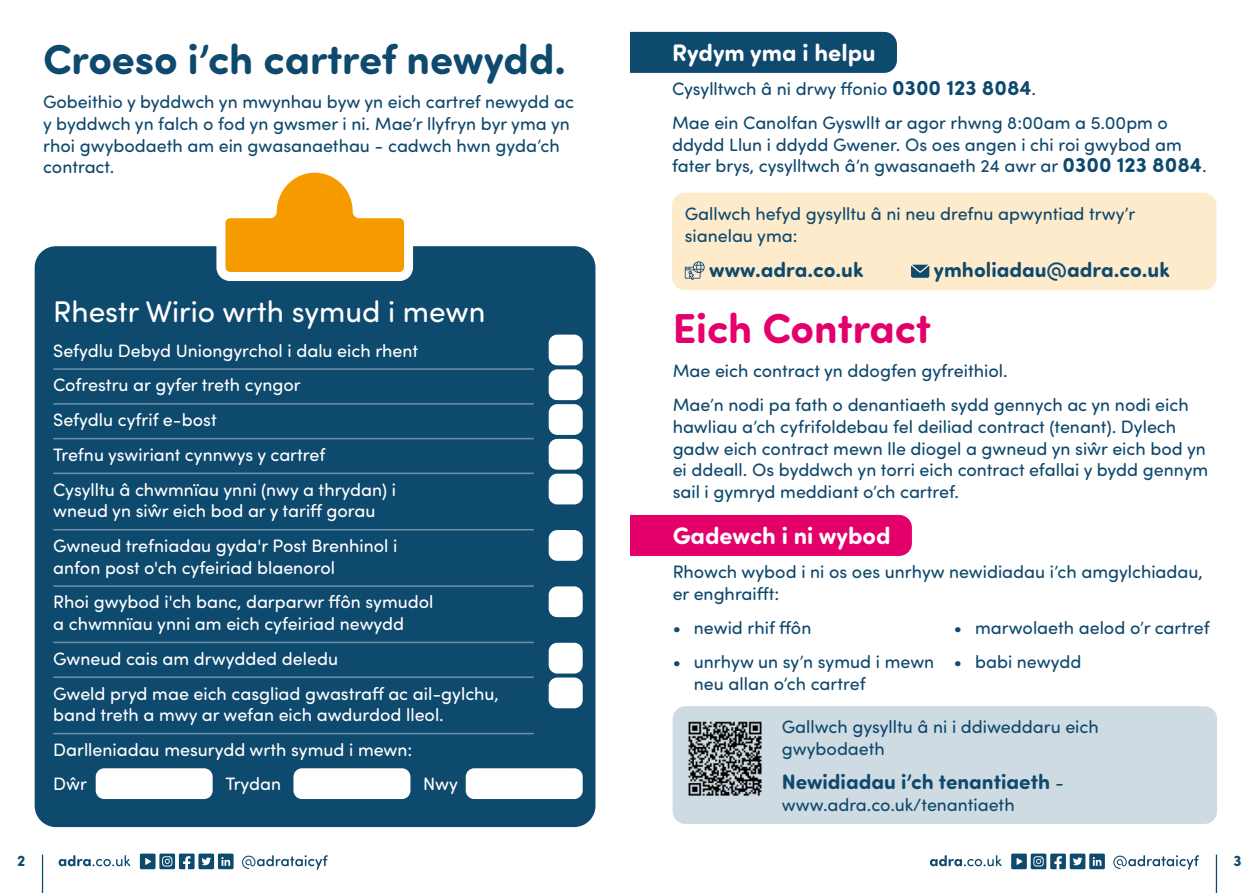
<style>
.page{position:relative;width:1259px;height:893px;background:#fff}
.page>*{position:absolute;margin:0;border:0;box-sizing:border-box;transform-origin:0 0}
.t1{font:700 42px "Sofia Pro Soft";color:#0e496e}
.t2{font:700 42px "Sofia Pro Soft";color:#e4006b}
.t3{font:30px "Sofia Pro Soft";color:#fff}
.t4{font:700 24px "Sofia Pro Soft";color:#fff}
.t5{font:700 21px "Sofia Pro Soft";color:#0e496e}
.t6{font:18px/21.6px "Sofia Pro Soft";color:#0e496e}
.t7{font:18px/34.8px "Sofia Pro Soft";color:#fff}
.t8{font:700 15.45px "Sofia Pro Soft";color:#0e496e}
.s1{font-weight:700;font-size:21px}
.s2{font-weight:400;font-size:18px}
</style>
<div class="page">
<div style="left:35px;top:246px;width:560px;height:581px;background:#0e496e;border-radius:21px"></div>
<hr style="left:53px;top:368px;width:481px;height:2px;background:#6e92a8">
<div style="left:549px;top:335px;width:34px;height:30px;background:#fff;border-radius:9px"></div>
<hr style="left:53px;top:403px;width:481px;height:2px;background:#6e92a8">
<div style="left:549px;top:369px;width:34px;height:31px;background:#fff;border-radius:9px"></div>
<hr style="left:53px;top:438px;width:481px;height:1px;background:#6e92a8">
<div style="left:549px;top:404px;width:34px;height:31px;background:#fff;border-radius:9px"></div>
<hr style="left:53px;top:473px;width:481px;height:1px;background:#6e92a8">
<div style="left:549px;top:439px;width:34px;height:31px;background:#fff;border-radius:9px"></div>
<hr style="left:53px;top:529px;width:481px;height:1px;background:#6e92a8">
<div style="left:549px;top:474px;width:34px;height:30px;background:#fff;border-radius:9px"></div>
<hr style="left:53px;top:585px;width:481px;height:2px;background:#6e92a8">
<div style="left:549px;top:530px;width:34px;height:31px;background:#fff;border-radius:9px"></div>
<hr style="left:53px;top:642px;width:481px;height:1px;background:#6e92a8">
<div style="left:549px;top:586px;width:34px;height:31px;background:#fff;border-radius:9px"></div>
<hr style="left:53px;top:676px;width:481px;height:2px;background:#6e92a8">
<div style="left:549px;top:643px;width:34px;height:30px;background:#fff;border-radius:9px"></div>
<hr style="left:53px;top:733px;width:481px;height:1px;background:#6e92a8">
<div style="left:549px;top:677px;width:34px;height:31px;background:#fff;border-radius:9px"></div>
<div style="left:96px;top:768px;width:117px;height:31px;background:#fff;border-radius:9px"></div>
<div style="left:293px;top:768px;width:117px;height:31px;background:#fff;border-radius:9px"></div>
<div style="left:466px;top:768px;width:117px;height:31px;background:#fff;border-radius:9px"></div>
<svg style="left:209px;top:172px;width:211px;height:109px"></svg>
<div style="left:630px;top:32px;width:267px;height:41px;background:#0e496e"></div>
<div style="left:672px;top:193px;width:544px;height:97px;background:#fdebcc;border-radius:13px"></div>
<svg style="left:685px;top:261px;width:19px;height:19px"></svg>
<svg style="left:911px;top:265px;width:18px;height:13px"></svg>
<div style="left:630px;top:515px;width:282px;height:41px;background:#e4006b"></div>
<div style="left:672px;top:706px;width:545px;height:118px;background:#cfdbe2;border-radius:13px"></div>
<img style="left:688px;top:721px;width:74px;height:75px">
<hr style="left:42px;top:855px;width:1px;height:38px;background:#0e496e">
<hr style="left:1215px;top:855px;width:2px;height:38px;background:#0e496e">
<svg style="left:59px;top:855px;width:71px;height:11px"></svg>
<svg style="left:242px;top:855px;width:86px;height:15px"></svg>
<svg style="left:140px;top:854px;width:93px;height:15px"></svg>
<svg style="left:930px;top:855px;width:71px;height:11px"></svg>
<svg style="left:1113px;top:855px;width:86px;height:15px"></svg>
<svg style="left:1011px;top:854px;width:94px;height:15px"></svg>
<h1 class="t1" style="left:43px;top:29px;width:524px">Croeso i’ch cartref newydd.</h1>
<p class="t6" style="left:43px;top:91px;width:532px">Gobeithio y byddwch yn mwynhau byw yn eich cartref newydd ac y byddwch yn falch o fod yn gwsmer i ni. Mae’r llyfryn byr yma yn rhoi gwybodaeth am ein gwasanaethau - cadwch hwn gyda’ch contract.</p>
<h2 class="t3" style="left:53px;top:291px;width:434px">Rhestr Wirio wrth symud i mewn</h2>
<p class="t7" style="left:53px;top:332px;width:366px">Sefydlu Debyd Uniongyrchol i dalu eich rhent Cofrestru ar gyfer treth cyngor<br>Sefydlu cyfrif e-bost<br>Trefnu yswiriant cynnwys y cartref<br>Cysylltu â chwmnïau ynni (nwy a thrydan) i</p>
<p class="t7" style="left:53px;top:493px;width:346px">wneud yn siŵr eich bod ar y tariff gorau<br>Gwneud trefniadau gyda'r Post Brenhinol i</p>
<p class="t7" style="left:53px;top:549px;width:382px">anfon post o'ch cyfeiriad blaenorol<br>Rhoi gwybod i'ch banc, darparwr ffôn symudol</p>
<p class="t7" style="left:53px;top:606px;width:447px">a chwmnïau ynni am eich cyfeiriad newydd<br>Gwneud cais am drwydded deledu<br>Gweld pryd mae eich casgliad gwastraff ac ail-gylchu,</p>
<p class="t7" style="left:53px;top:697px;width:392px">band treth a mwy ar wefan eich awdurdod lleol.<br>Darlleniadau mesurydd wrth symud i mewn:<br>Dŵr</p>
<p class="t7" style="left:225px;top:766px;width:57px">Trydan</p>
<p class="t7" style="left:423px;top:766px;width:36px">Nwy</p>
<h3 class="t4" style="left:672px;top:35px;width:205px">Rydym yma i helpu</h3>
<p class="t6" style="left:672px;top:71px;width:497px;line-height:34.3px">Cysylltwch â ni drwy ffonio <span class="s1">0300 123 8084</span>.<br>Mae ein Canolfan Gyswllt ar agor rhwng 8:00am a 5.00pm o</p>
<p class="t6" style="left:672px;top:133px;width:536px">ddydd Llun i ddydd Gwener. Os oes angen i chi roi gwybod am fater brys, cysylltwch â’n gwasanaeth 24 awr ar <span class="s1">0300 123 8084</span>.</p>
<p class="t6" style="left:685px;top:203px;width:452px">Gallwch hefyd gysylltu â ni neu drefnu apwyntiad trwy’r sianelau yma:</p>
<p class="t5" style="left:709px;top:254px;width:156px">www.adra.co.uk</p>
<p class="t5" style="left:934px;top:254px;width:237px">ymholiadau@adra.co.uk</p>
<h1 class="t2" style="left:672px;top:297px;width:260px">Eich Contract</h1>
<p class="t6" style="left:672px;top:353px;width:517px;line-height:34.3px">Mae eich contract yn ddogfen gyfreithiol.<br>Mae’n nodi pa fath o denantiaeth sydd gennych ac yn nodi eich</p>
<p class="t6" style="left:672px;top:415px;width:537px">hawliau a’ch cyfrifoldebau fel deiliad contract (tenant). Dylech gadw eich contract mewn lle diogel a gwneud yn siŵr eich bod yn ei ddeall. Os byddwch yn torri eich contract efallai y bydd gennym sail i gymryd meddiant o’ch cartref.</p>
<h3 class="t4" style="left:672px;top:518px;width:219px">Gadewch i ni wybod</h3>
<p class="t6" style="left:672px;top:560px;width:532px">Rhowch wybod i ni os oes unrhyw newidiadau i’ch amgylchiadau, er enghraifft:</p>
<p class="t6" style="left:672px;top:616px;width:140px">• newid rhif ffôn</p>
<p class="t6" style="left:694px;top:650px;width:242px;text-indent:-21px">• unrhyw un sy’n symud i mewn neu allan o’ch cartref</p>
<p class="t6" style="left:954px;top:616px;width:257px">• marwolaeth aelod o’r cartref</p>
<p class="t6" style="left:954px;top:650px;width:129px">• babi newydd</p>
<p class="t6" style="left:782px;top:715px;width:318px">Gallwch gysylltu â ni i ddiweddaru eich gwybodaeth</p>
<p class="t5" style="left:782px;top:766px;width:284px">Newidiadau i’ch tenantiaeth <span class="s2">-</span></p>
<p class="t6" style="left:782px;top:793px;width:234px">www.adra.co.uk/tenantiaeth</p>
<p class="t8" style="left:17px;top:849px;width:10px">2</p>
<p class="t8" style="left:1233px;top:849px;width:10px">3</p>
</div>
